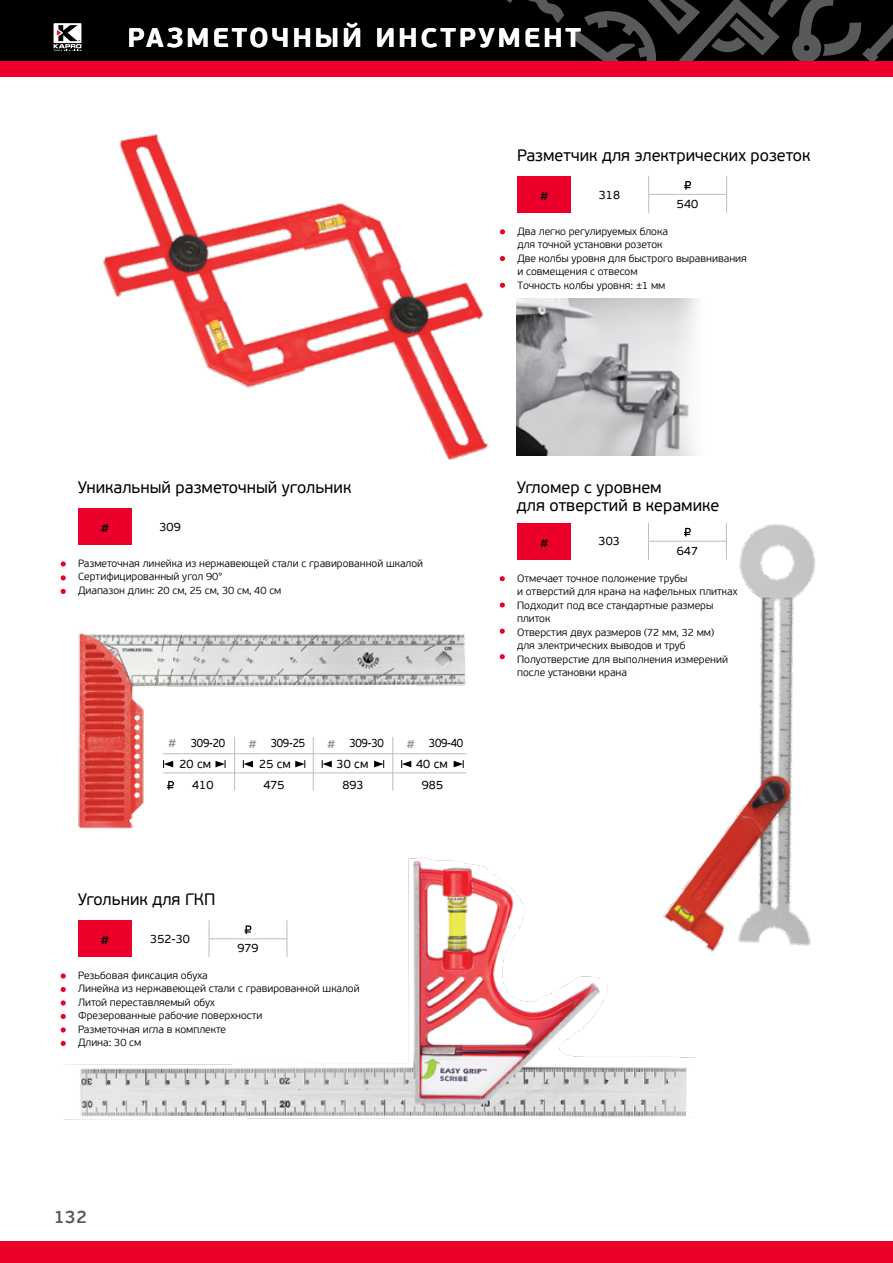
<style>
.page{position:relative;width:893px;height:1263px;background:#fff}
.page>*{position:absolute;margin:0;border:0;box-sizing:border-box;transform-origin:0 0}
.t1{font:700 27px "PF Beau Sans Pro";letter-spacing:.1em;color:#fff}
.t2{font:600 18px "PF Beau Sans Pro";color:#58595b}
.t3{font:16.5px/18px "PF Beau Sans Pro";color:#000}
.t4{font:700 13.5px "PF Beau Sans Pro";color:#000}
.t5{font:12px "PF Beau Sans Pro";letter-spacing:.005em;color:#000}
.t6{font:12px "PF Beau Sans Pro";letter-spacing:.005em;color:#000;scale:.9 1}
.t7{font:300 10.5px/13.5px "PF Beau Sans Pro";color:#000}
.s1{font-weight:700;font-size:13.5px;color:#939598}
</style>
<div class="page">
<div style="left:0;top:1242px;width:893px;height:21px;background:#eb0029"></div>
<div style="left:0;top:0;width:893px;height:62px;background:#000"></div>
<div style="left:54px;top:23px;width:27px;height:20px;background:#fff"></div>
<svg style="left:54px;top:25px;width:29px;height:26px"></svg>
<svg style="left:506px;top:0;width:58px;height:23px"></svg>
<svg style="left:570px;top:0;width:323px;height:61px"></svg>
<div style="left:0;top:61px;width:893px;height:16px;background:#eb0029"></div>
<img style="left:648px;top:522px;width:168px;height:431px">
<img style="left:517px;top:298px;width:181px;height:157px">
<img style="left:102px;top:134px;width:402px;height:327px">
<img style="left:64px;top:853px;width:632px;height:267px">
<img style="left:78px;top:633px;width:389px;height:196px">
<div style="left:517px;top:176px;width:54px;height:37px;background:#eb0029"></div>
<div style="left:517px;top:523px;width:54px;height:37px;background:#eb0029"></div>
<div style="left:78px;top:508px;width:54px;height:37px;background:#eb0029"></div>
<div style="left:78px;top:920px;width:54px;height:37px;background:#eb0029"></div>
<hr style="left:163px;top:753px;width:303px;height:1px;background:#bcbec0">
<hr style="left:163px;top:773px;width:303px;height:1px;background:#bcbec0">
<hr style="left:234px;top:737px;width:1px;height:53px;background:#bcbec0">
<hr style="left:313px;top:737px;width:1px;height:53px;background:#bcbec0">
<hr style="left:392px;top:737px;width:1px;height:53px;background:#bcbec0">
<svg style="left:684px;top:181px;width:7px;height:9px"></svg>
<hr style="left:649px;top:194px;width:78px;height:1px;background:#bcbec0">
<hr style="left:648px;top:176px;width:1px;height:37px;background:#bcbec0">
<hr style="left:726px;top:176px;width:1px;height:37px;background:#bcbec0">
<svg style="left:167px;top:781px;width:7px;height:8px"></svg>
<svg style="left:684px;top:528px;width:7px;height:8px"></svg>
<svg style="left:245px;top:925px;width:6px;height:9px"></svg>
<hr style="left:648px;top:541px;width:78px;height:1px;background:#bcbec0">
<hr style="left:648px;top:523px;width:1px;height:37px;background:#bcbec0">
<hr style="left:726px;top:523px;width:1px;height:37px;background:#bcbec0">
<hr style="left:209px;top:938px;width:78px;height:1px;background:#bcbec0">
<hr style="left:209px;top:920px;width:1px;height:37px;background:#bcbec0">
<hr style="left:287px;top:920px;width:1px;height:37px;background:#bcbec0">
<svg style="left:500px;top:229px;width:5px;height:5px"></svg>
<svg style="left:500px;top:576px;width:5px;height:5px"></svg>
<svg style="left:500px;top:654px;width:5px;height:5px"></svg>
<svg style="left:61px;top:561px;width:5px;height:5px"></svg>
<svg style="left:61px;top:575px;width:5px;height:5px"></svg>
<svg style="left:61px;top:973px;width:5px;height:5px"></svg>
<svg style="left:61px;top:1000px;width:5px;height:5px"></svg>
<svg style="left:500px;top:256px;width:5px;height:5px"></svg>
<svg style="left:500px;top:283px;width:5px;height:5px"></svg>
<svg style="left:500px;top:629px;width:5px;height:5px"></svg>
<svg style="left:500px;top:602px;width:5px;height:5px"></svg>
<svg style="left:61px;top:589px;width:5px;height:5px"></svg>
<svg style="left:61px;top:987px;width:5px;height:5px"></svg>
<svg style="left:61px;top:1014px;width:5px;height:5px"></svg>
<svg style="left:61px;top:1027px;width:5px;height:5px"></svg>
<svg style="left:61px;top:1041px;width:5px;height:5px"></svg>
<svg style="left:163px;top:760px;width:10px;height:8px"></svg>
<svg style="left:243px;top:760px;width:10px;height:8px"></svg>
<svg style="left:322px;top:760px;width:10px;height:8px"></svg>
<svg style="left:401px;top:760px;width:10px;height:8px"></svg>
<svg style="left:215px;top:760px;width:11px;height:8px"></svg>
<svg style="left:295px;top:760px;width:11px;height:8px"></svg>
<svg style="left:374px;top:760px;width:10px;height:8px"></svg>
<svg style="left:454px;top:760px;width:10px;height:8px"></svg>
<h1 class="t1" style="left:128px;top:21px;width:455px">РАЗМЕТОЧНЫЙ ИНСТРУМЕНТ</h1>
<h3 class="t3" style="left:517px;top:147px;width:295px">Разметчик для электрических розеток</h3>
<p class="t4" style="left:540px;top:187px;width:10px">#</p>
<p class="t5" style="left:599px;top:188px;width:23px">318</p>
<p class="t5" style="left:677px;top:197px;width:23px">540</p>
<p class="t7" style="left:517px;top:224px;width:231px">Два легко регулируемых блока<br>для точной установки розеток<br>Две колбы уровня для быстрого выравнивания и совмещения с отвесом<br>Точность колбы уровня: ±1 мм</p>
<h3 class="t3" style="left:78px;top:479px;width:275px">Уникальный разметочный угольник</h3>
<p class="t4" style="left:101px;top:519px;width:10px">#</p>
<p class="t5" style="left:160px;top:520px;width:23px">309</p>
<p class="t7" style="left:78px;top:557px;width:346px">Разметочная линейка из нержавеющей стали с гравированной шкалой<br>Сертифицированный угол 90°<br>Диапазон длин: 20 см, 25 см, 30 см, 40 см</p>
<p class="t6" style="left:168px;top:736px;width:65px"><span class="s1">#</span> 309-20</p>
<p class="t6" style="left:248px;top:736px;width:65px"><span class="s1">#</span> 309-25</p>
<p class="t6" style="left:327px;top:736px;width:65px"><span class="s1">#</span> 309-30</p>
<p class="t6" style="left:406px;top:736px;width:65px"><span class="s1">#</span> 309-40</p>
<p class="t5" style="left:179px;top:757px;width:33px">20 см</p>
<p class="t5" style="left:259px;top:757px;width:33px">25 см</p>
<p class="t5" style="left:337px;top:757px;width:33px">30 см</p>
<p class="t5" style="left:416px;top:757px;width:33px">40 см</p>
<p class="t5" style="left:192px;top:778px;width:23px">410</p>
<p class="t5" style="left:263px;top:778px;width:23px">475</p>
<p class="t5" style="left:342px;top:778px;width:23px">893</p>
<p class="t5" style="left:422px;top:778px;width:23px">985</p>
<h3 class="t3" style="left:78px;top:891px;width:139px">Угольник для ГКП</h3>
<p class="t4" style="left:101px;top:931px;width:10px">#</p>
<p class="t5" style="left:150px;top:932px;width:41px">352-30</p>
<p class="t5" style="left:237px;top:941px;width:23px">979</p>
<p class="t7" style="left:78px;top:969px;width:283px">Резьбовая фиксация обуха<br>Линейка из нержавеющей стали с гравированной шкалой<br>Литой переставляемый обух<br>Фрезерованные рабочие поверхности<br>Разметочная игла в комплекте<br>Длина: 30 см</p>
<h3 class="t3" style="left:517px;top:479px;width:204px">Угломер с уровнем<br>для отверстий в керамике</h3>
<p class="t4" style="left:540px;top:533px;width:10px">#</p>
<p class="t5" style="left:599px;top:534px;width:23px">303</p>
<p class="t5" style="left:677px;top:543px;width:23px">647</p>
<p class="t7" style="left:517px;top:571px;width:222px">Отмечает точное положение трубы<br>и отверстий для крана на кафельных плитках<br>Подходит под все стандартные размеры плиток<br>Отверстия двух размеров (72 мм, 32 мм)<br>для электрических выводов и труб<br>Полуотверстие для выполнения измерений после установки крана</p>
<h2 class="t2" style="left:54px;top:1206px;width:35px">132</h2>
</div>
